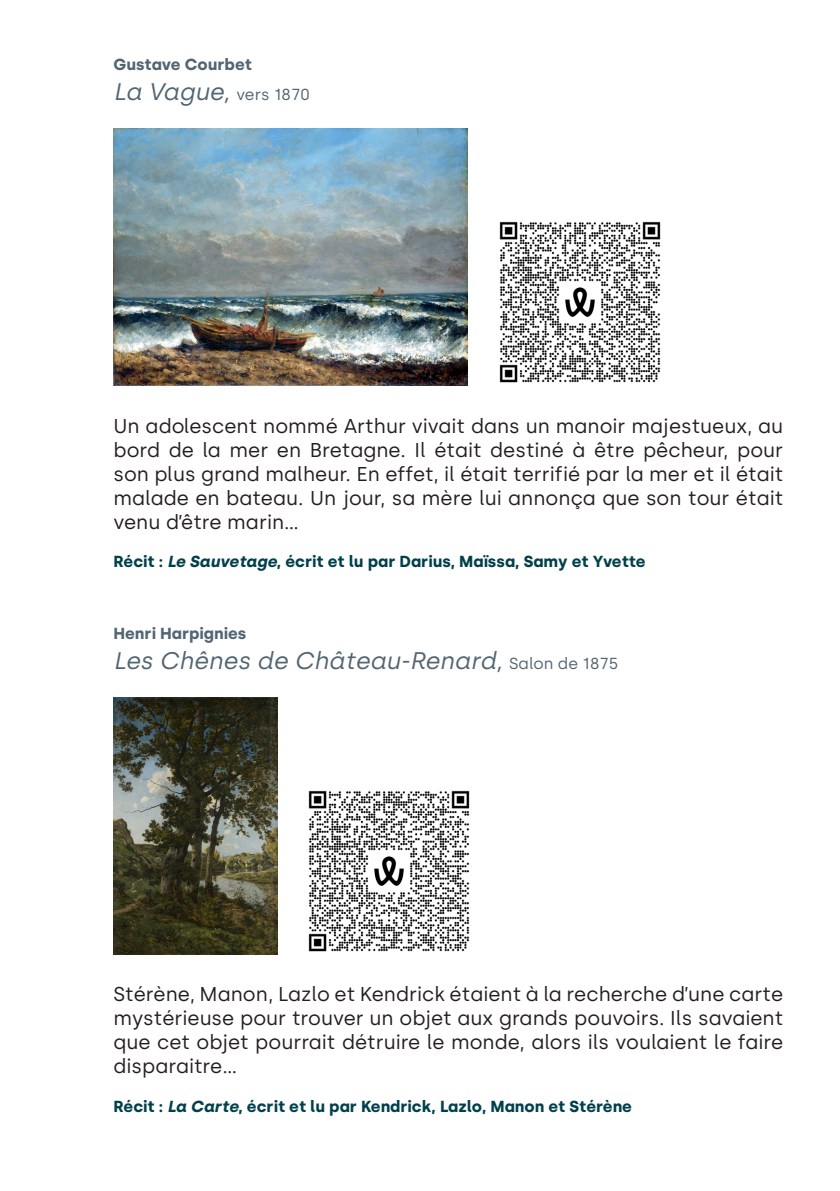
<style>
.page{position:relative;width:840px;height:1191px;background:#fff}
.page>*{position:absolute;margin:0;border:0;box-sizing:border-box;transform-origin:0 0}
.t1{font:italic 24px "Silka";color:#526572}
.t2{font:20px/24px "Silka";color:#231f20;text-align:justify}
.t3{font:700 16px "Silka";color:#00404c}
.t4{font:700 16px "Silka";color:#526572}
.s1{font-style:normal;font-size:16px}
.s2{font-style:italic}
</style>
<div class="page">
<img style="left:113px;top:129px;width:354px;height:256px">
<img style="left:113px;top:697px;width:165px;height:257px">
<img style="left:499px;top:221px;width:162px;height:162px">
<img style="left:308px;top:790px;width:162px;height:162px">
<p class="t4" style="left:113px;top:55px;width:140px">Gustave Courbet</p>
<p class="t1" style="left:113px;top:78px;width:198px">La Vague, <span class="s1">vers 1870</span></p>
<p class="t2" style="left:113px;top:414px;width:671px">Un adolescent nommé Arthur vivait dans un manoir majestueux, au bord de la mer en Bretagne. Il était destiné à être pêcheur, pour son plus grand malheur. En effet, il était terrifié par la mer et il était malade en bateau. Un jour, sa mère lui annonça que son tour était venu d’être marin…</p>
<p class="t3" style="left:113px;top:552px;width:533px">Récit : <span class="s2">Le Sauvetage</span>, écrit et lu par Darius, Maïssa, Samy et Yvette</p>
<p class="t4" style="left:113px;top:624px;width:134px">Henri Harpignies</p>
<p class="t1" style="left:113px;top:646px;width:506px">Les Chênes de Château-Renard, <span class="s1">Salon de 1875</span></p>
<p class="t2" style="left:113px;top:982px;width:671px">Stérène, Manon, Lazlo et Kendrick étaient à la recherche d’une carte mystérieuse pour trouver un objet aux grands pouvoirs. Ils savaient que cet objet pourrait détruire le monde, alors ils voulaient le faire disparaitre…</p>
<p class="t3" style="left:113px;top:1096px;width:519px">Récit : <span class="s2">La Carte</span>, écrit et lu par Kendrick, Lazlo, Manon et Stérène</p>
</div>
